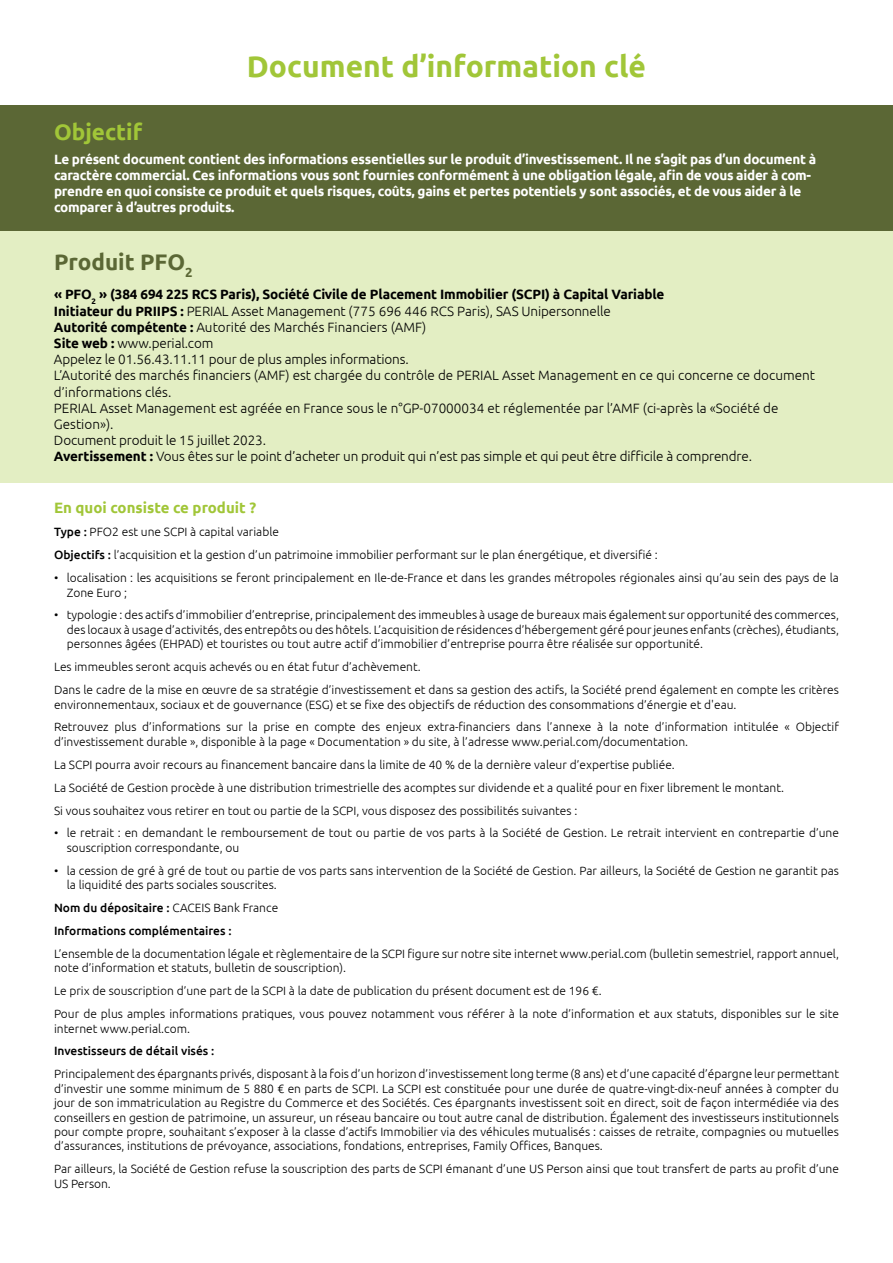
<style>
.page{position:relative;width:893px;height:1263px;background:#fff}
.page>*{position:absolute;margin:0;border:0;box-sizing:border-box;transform-origin:0 0}
.t1{font:700 30px "Ubuntu";color:#a1c638}
.t2{font:700 22.5px "Ubuntu";color:#5b6735}
.t3{font:700 22.5px "Ubuntu";color:#a1c638}
.t4{font:700 15px "Ubuntu";color:#a1c638}
.t5{font:300 13.5px/16.2px "Ubuntu";color:#000}
.t6{font:700 13.5px/16.2px "Ubuntu";letter-spacing:-.02em;color:#fff}
.t7{font:300 12px/14.4px "Ubuntu";color:#000}
.t8{font:500 12px/23px "Ubuntu";color:#000}
.s1{font-weight:700}
.s2{font-weight:500}
.s3{font-weight:300}
</style>
<div class="page">
<div style="left:0;top:105px;width:893px;height:126px;background:#5b6735"></div>
<div style="left:0;top:231px;width:893px;height:252px;background:#e3eec3"></div>
<h2 class="t3" style="left:54px;top:119px;width:90px">Objectif</h2>
<h1 class="t1" style="left:247px;top:48px;width:401px">Document d’information clé</h1>
<p class="t6" style="left:54px;top:150px;width:764px">Le présent document contient des informations essentielles sur le produit d’investissement. Il ne s’agit pas d’un document à caractère commercial. Ces informations vous sont fournies conformément à une obligation légale, afin de vous aider à com&shy;prendre en quoi consiste ce produit et quels risques, coûts, gains et pertes potentiels y sont associés, et de vous aider à le comparer à d’autres produits.</p>
<h2 class="t2" style="left:54px;top:248px;width:140px">Produit PFO<sub>2</sub></h2>
<p class="t5" style="left:54px;top:286px;width:762px"><span class="s1">« PFO</span><sub>2</sub> <span class="s1">» (384 694 225 RCS Paris), Société Civile de Placement Immobilier (SCPI) à Capital Variable<br>Initiateur du PRIIPS :</span> PERIAL Asset Management (775 696 446 RCS Paris), SAS Unipersonnelle<br><span class="s1">Autorité compétente :</span> Autorité des Marchés Financiers (AMF)<br><span class="s1">Site web :</span> www.perial.com<br>Appelez le 01.56.43.11.11 pour de plus amples informations.<br>L’Autorité des marchés financiers (AMF) est chargée du contrôle de PERIAL Asset Management en ce qui concerne ce document d’informations clés.<br>PERIAL Asset Management est agréée en France sous le n°GP-07000034 et réglementée par l’AMF (ci-après la «Société de Gestion»).<br>Document produit le 15 juillet 2023.<br><span class="s1">Avertissement :</span> Vous êtes sur le point d’acheter un produit qui n’est pas simple et qui peut être difficile à comprendre.</p>
<p class="t4" style="left:54px;top:499px;width:204px">En quoi consiste ce produit ?</p>
<p class="t7" style="left:54px;top:520px;width:605px;line-height:23px"><span class="s2">Type :</span> PFO2 est une SCPI à capital variable<br><span class="s2">Objectifs :</span> l’acquisition et la gestion d’un patrimoine immobilier performant sur le plan énergétique, et diversifié :</p>
<p class="t7" style="left:67px;top:570px;width:774px;text-indent:-13px">• localisation : les acquisitions se feront principalement en Ile-de-France et dans les grandes métropoles régionales ainsi qu’au sein des pays de la<br>Zone Euro ;</p>
<p class="t7" style="left:67px;top:608px;width:774px;text-align:justify;text-indent:-13px">• typologie : des actifs d’immobilier d’entreprise, principalement des immeubles à usage de bureaux mais également sur opportunité des commerces, des locaux à usage d’activités, des entrepôts ou des hôtels. L’acquisition de résidences d’hébergement géré pour jeunes enfants (crèches), étudiants, personnes âgées (EHPAD) et touristes ou tout autre actif d’immobilier d’entreprise pourra être réalisée sur opportunité.</p>
<p class="t7" style="left:54px;top:655px;width:786px;line-height:23px">Les immeubles seront acquis achevés ou en état futur d’achèvement.<br>Dans le cadre de la mise en œuvre de sa stratégie d’investissement et dans sa gestion des actifs, la Société prend également en compte les critères</p>
<p class="t7" style="left:54px;top:692px;width:786px;line-height:23px">environnementaux, sociaux et de gouvernance (ESG) et se fixe des objectifs de réduction des consommations d’énergie et d'eau.<br>Retrouvez plus d’informations sur la prise en compte des enjeux extra-financiers dans l’annexe à la note d’information intitulée « Objectif</p>
<p class="t7" style="left:54px;top:730px;width:731px;line-height:23px">d’investissement durable », disponible à la page « Documentation » du site, à l’adresse www.perial.com/documentation.<br>La SCPI pourra avoir recours au financement bancaire dans la limite de 40 % de la dernière valeur d’expertise publiée.<br>La Société de Gestion procède à une distribution trimestrielle des acomptes sur dividende et a qualité pour en fixer librement le montant.<br>Si vous souhaitez vous retirer en tout ou partie de la SCPI, vous disposez des possibilités suivantes :</p>
<p class="t7" style="left:67px;top:826px;width:774px;text-indent:-13px">• le retrait : en demandant le remboursement de tout ou partie de vos parts à la Société de Gestion. Le retrait intervient en contrepartie d’une souscription correspondante, ou</p>
<p class="t7" style="left:67px;top:863px;width:774px;text-indent:-13px">• la cession de gré à gré de tout ou partie de vos parts sans intervention de la Société de Gestion. Par ailleurs, la Société de Gestion ne garantit pas la liquidité des parts sociales souscrites.</p>
<p class="t8" style="left:54px;top:896px;width:226px">Nom du dépositaire : <span class="s3">CACEIS Bank France<br></span>Informations complémentaires :</p>
<p class="t7" style="left:54px;top:946px;width:786px">L’ensemble de la documentation légale et règlementaire de la SCPI figure sur notre site internet www.perial.com (bulletin semestriel, rapport annuel, note d’information et statuts, bulletin de souscription).</p>
<p class="t7" style="left:54px;top:979px;width:786px;line-height:23px">Le prix de souscription d’une part de la SCPI à la date de publication du présent document est de 196 €.<br>Pour de plus amples informations pratiques, vous pouvez notamment vous référer à la note d’information et aux statuts, disponibles sur le site</p>
<p class="t7" style="left:54px;top:1021px;width:138px">internet www.perial.com.</p>
<p class="t8" style="left:54px;top:1039px;width:162px">Investisseurs de détail visés :</p>
<p class="t7" style="left:54px;top:1066px;width:786px;text-align:justify">Principalement des épargnants privés, disposant à la fois d’un horizon d’investissement long terme (8 ans) et d’une capacité d’épargne leur permettant d’investir une somme minimum de 5 880 € en parts de SCPI. La SCPI est constituée pour une durée de quatre-vingt-dix-neuf années à compter du jour de son immatriculation au Registre du Commerce et des Sociétés. Ces épargnants investissent soit en direct, soit de façon intermédiée via des conseillers en gestion de patrimoine, un assureur, un réseau bancaire ou tout autre canal de distribution. Également des investisseurs institutionnels pour compte propre, souhaitant s’exposer à la classe d’actifs Immobilier via des véhicules mutualisés : caisses de retraite, compagnies ou mutuelles d’assurances, institutions de prévoyance, associations, fondations, entreprises, Family Offices, Banques.</p>
<p class="t7" style="left:54px;top:1161px;width:786px">Par ailleurs, la Société de Gestion refuse la souscription des parts de SCPI émanant d’une US Person ainsi que tout transfert de parts au profit d’une<br>US Person.</p>
</div>
